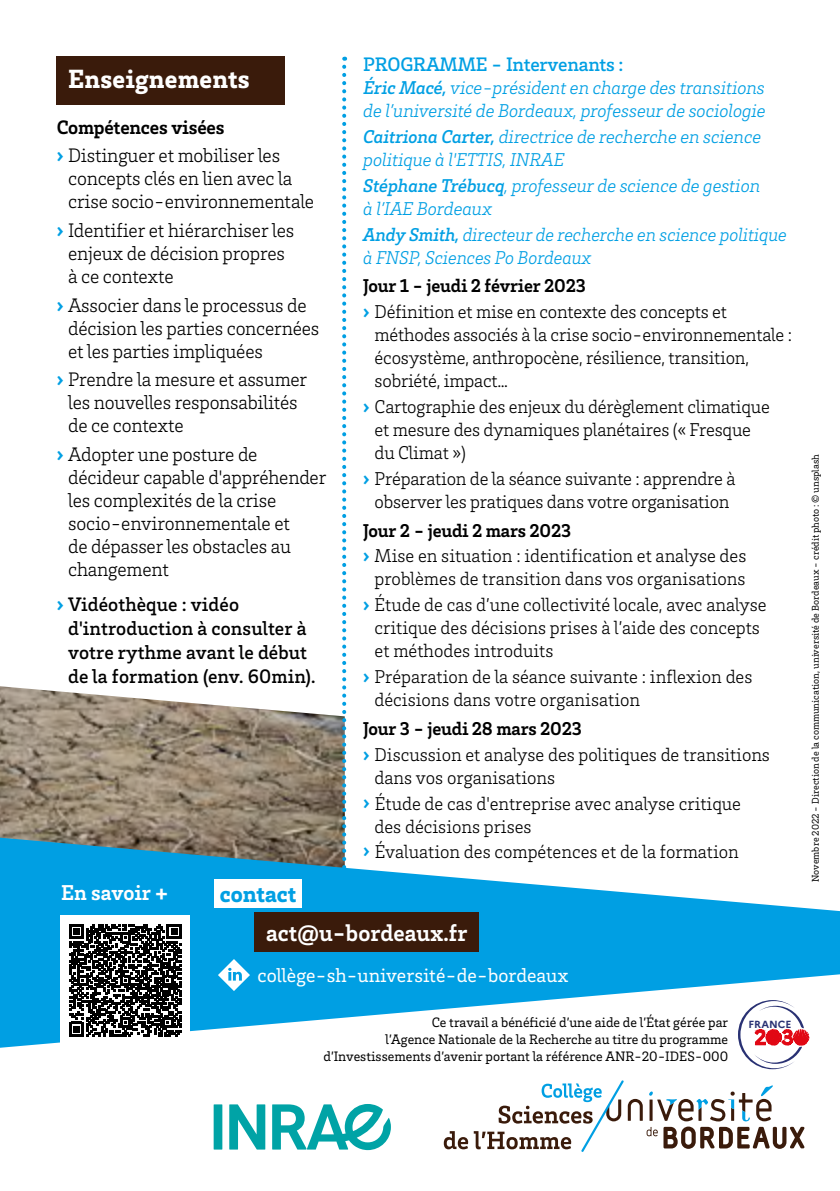
<style>
.page{position:relative;width:840px;height:1191px;background:#fff}
.page>*{position:absolute;margin:0;border:0;box-sizing:border-box;transform-origin:0 0}
._01_Titre_Blanc_13_5{font:900 27px "Brix Slab";letter-spacing:.01em;color:#fff}
.Adresse_WWW{font:700 24px "Brix Slab";color:#fff}
.En_savoir{font:900 24px "Brix Slab";color:#009fe3}
.Adresse_RS{font:700 22px "Brix Slab";color:#fff}
.t1{font:300 20px/23px "Brix Slab";letter-spacing:-.01em;color:#000}
.t2{font:500 20px/24px "Brix Slab";letter-spacing:.005em;color:#000}
.Adresse_RS-2{font:20px "Brix Slab";color:#fff}
.Sous_la_direction_c1{font:500 20px "Brix Slab";letter-spacing:-.01em;color:#009fe3}
.CARTE_IDENTITE_stitr{font:700 20px "Brix Slab";letter-spacing:-.01em;color:#000}
.t3{font:300 19px/23px "Brix Slab";letter-spacing:-.005em;color:#000}
.Sous_la_direction_c1-2{font:italic 300 19px/23px "Brix Slab";letter-spacing:-.01em;color:#009fe3}
.CARTE_IDENTITE_stitr-2{font:700 19px "Brix Slab";letter-spacing:-.01em;color:#000}
.t4{font:14px/16.8px "Brix Slab";color:#000;text-align:right}
.t5{font:700 10.4px "Marianne";color:#293173}
._4e_couv___crédit_c5{font:10px "Brix Slab";color:#000}
.s1{font-weight:900;color:#009fe3}
.s2{font-weight:500}
</style>
<div class="page">
<img style="left:0;top:686px;width:342px;height:151px">
<svg style="left:0;top:837px;width:839px;height:137px;fill:#009fe3"></svg>
<div style="left:57px;top:57px;width:228px;height:48px;background:#3a1b0b"></div>
<svg style="left:342px;top:67px;width:4px;height:806px"></svg>
<svg style="left:0;top:974px;width:839px;height:178px"></svg>
<svg style="left:443px;top:1080px;width:361px;height:71px"></svg>
<svg style="left:218px;top:959px;width:32px;height:32px"></svg>
<div style="left:254px;top:912px;width:224px;height:40px;background:#3a1b0b"></div>
<div style="left:213px;top:1104px;width:9px;height:45px;background:#00a3a6"></div>
<svg style="left:229px;top:1104px;width:36px;height:45px"></svg>
<svg style="left:272px;top:1104px;width:119px;height:46px"></svg>
<svg style="left:737px;top:1000px;width:71px;height:69px"></svg>
<div style="left:61px;top:915px;width:129px;height:130px;background:#fff"></div>
<svg style="left:69px;top:924px;width:112px;height:112px"></svg>
<div style="left:214px;top:879px;width:88px;height:29px;background:#fff"></div>
<p class="_01_Titre_Blanc_13_5" style="left:68px;top:61px;width:183px">Enseignements</p>
<p class="CARTE_IDENTITE_stitr" style="left:57px;top:114px;width:169px">Compétences visées</p>
<p class="t1" style="left:68px;top:143px;width:247px;text-indent:-11px"><span class="s1">›</span> Distinguer et mobiliser les concepts clés en lien avec la crise socio-environnementale</p>
<p class="t1" style="left:68px;top:218px;width:228px;text-indent:-11px"><span class="s1">›</span> Identifier et hiérarchiser les enjeux de décision propres à ce contexte</p>
<p class="t1" style="left:68px;top:292px;width:253px;text-indent:-11px"><span class="s1">›</span> Associer dans le processus de décision les parties concernées et les parties impliquées</p>
<p class="t1" style="left:68px;top:367px;width:240px;text-indent:-11px"><span class="s1">›</span> Prendre la mesure et assumer les nouvelles responsabilités de ce contexte</p>
<p class="t1" style="left:68px;top:442px;width:259px;text-indent:-11px"><span class="s1">›</span> Adopter une posture de décideur capable d'appréhender les complexités de la crise socio-environnementale et<br>de dépasser les obstacles au changement</p>
<p class="t2" style="left:68px;top:592px;width:249px;text-indent:-11px"><span class="s1">›</span> Vidéothèque : vidéo d'introduction à consulter à votre rythme avant le début de la formation (env. 60min).</p>
<p class="Adresse_RS" style="left:61px;top:878px;width:108px">En savoir +</p>
<p class="En_savoir" style="left:220px;top:878px;width:78px">contact</p>
<p class="Sous_la_direction_c1" style="left:363px;top:51px;width:261px">PROGRAMME - Intervenants :</p>
<p class="Sous_la_direction_c1-2" style="left:363px;top:75px;width:404px"><span class="s2">Éric Macé,</span> vice-président en charge des transitions de l’université de Bordeaux, professeur de sociologie</p>
<p class="Sous_la_direction_c1-2" style="left:363px;top:124px;width:399px"><span class="s2">Caitriona Carter,</span> directrice de recherche en science politique à l'ETTIS, INRAE</p>
<p class="Sous_la_direction_c1-2" style="left:363px;top:173px;width:398px"><span class="s2">Stéphane Trébucq</span>, professeur de science de gestion à l’IAE Bordeaux</p>
<p class="Sous_la_direction_c1-2" style="left:363px;top:222px;width:425px"><span class="s2">Andy Smith,</span> directeur de recherche en science politique à FNSP, Sciences Po Bordeaux</p>
<p class="CARTE_IDENTITE_stitr-2" style="left:363px;top:273px;width:224px">Jour 1 - jeudi 2 février 2023</p>
<p class="t3" style="left:374px;top:299px;width:419px;text-indent:-11px"><span class="s1">›</span> Définition et mise en contexte des concepts et méthodes associés à la crise socio-environnementale : écosystème, anthropocène, résilience, transition, sobriété, impact…</p>
<p class="t3" style="left:374px;top:394px;width:396px;text-indent:-11px"><span class="s1">›</span> Cartographie des enjeux du dérèglement climatique et mesure des dynamiques planétaires (« Fresque du Climat »)</p>
<p class="t3" style="left:363px;top:466px;width:373px;text-align:center"><span class="s1">›</span> Préparation de la séance suivante : apprendre à observer les pratiques dans votre organisation</p>
<p class="CARTE_IDENTITE_stitr-2" style="left:363px;top:518px;width:209px">Jour 2 - jeudi 2 mars 2023</p>
<p class="t3" style="left:363px;top:544px;width:384px;text-align:center"><span class="s1">›</span> Mise en situation : identification et analyse des problèmes de transition dans vos organisations</p>
<p class="t3" style="left:374px;top:593px;width:393px;text-indent:-11px"><span class="s1">›</span> Étude de cas d’une collectivité locale, avec analyse critique des décisions prises à l’aide des concepts et méthodes introduits</p>
<p class="t3" style="left:374px;top:664px;width:379px;text-indent:-11px"><span class="s1">›</span> Préparation de la séance suivante : inflexion des décisions dans votre organisation</p>
<p class="CARTE_IDENTITE_stitr-2" style="left:363px;top:716px;width:220px">Jour 3 - jeudi 28 mars 2023</p>
<p class="t3" style="left:374px;top:742px;width:397px;text-indent:-11px"><span class="s1">›</span> Discussion et analyse des politiques de transitions dans vos organisations</p>
<p class="t3" style="left:374px;top:791px;width:368px;text-indent:-11px"><span class="s1">›</span> Étude de cas d'entreprise avec analyse critique des décisions prises</p>
<p class="t3" style="left:363px;top:840px;width:377px"><span class="s1">›</span> Évaluation des compétences et de la formation</p>
<p class="Adresse_WWW" style="left:266px;top:916px;width:203px">act@u-bordeaux.fr</p>
<p class="Adresse_RS-2" style="left:257px;top:962px;width:312px">collège-sh-université-de-bordeaux</p>
<p class="t4" style="left:431px;top:1013px;width:298px">Ce travail a bénéficié d’une aide de l’État gérée par</p>
<p class="t5" style="left:748px;top:1017px;width:44px">FRANCE</p>
<p class="t4" style="left:323px;top:1030px;width:406px">l’Agence Nationale de la Recherche au titre du programme d’Investissements d’avenir portant la référence ANR-20-IDES-000</p>
<p class="_4e_couv___crédit_c5" style="left:808px;top:882px;width:429px;rotate:-90deg">Novembre 2022 - Direction de la communication, université de Bordeaux - crédit photo: © unsplash</p>
</div>
